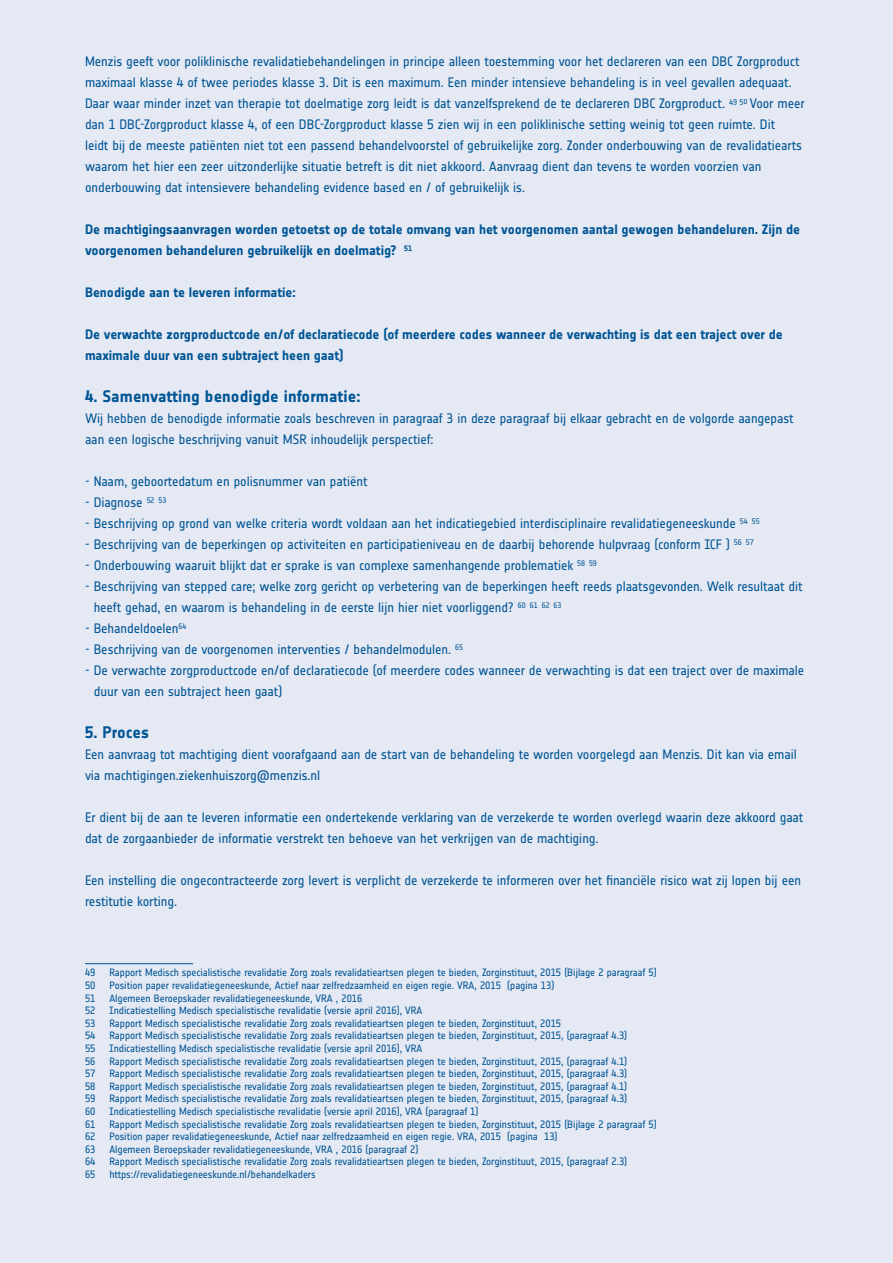
<style>
.page{position:relative;width:893px;height:1263px;background:#e5e9f3}
.page>*{position:absolute;margin:0;border:0;box-sizing:border-box;transform-origin:0 0}
.tussenkop{font:16.5px "Notes Bold Tf";letter-spacing:.005em;color:#005595}
.plat{font:13.5px/21px "Notes Regular Tf";letter-spacing:-.005em;color:#005595}
.plat-2{font:13.5px/21px "Notes Bold Tf";letter-spacing:-.005em;color:#005595}
.Footnote{font:10.5px "Notes Regular Tf";letter-spacing:-.005em;color:#005595}
.plat-3{font:10.5px "Notes Regular Tf";letter-spacing:-.005em;color:#005595}
</style>
<div class="page">
<hr style="left:85px;top:963px;width:108px;height:1px;background:#005595">
<p class="plat" style="left:85px;top:51px;width:721px">Menzis geeft voor poliklinische revalidatiebehandelingen in principe alleen toestemming voor het declareren van een DBC Zorgproduct maximaal klasse 4 of twee periodes klasse 3. Dit is een maximum. Een minder intensieve behandeling is in veel gevallen adequaat.<br>Daar waar minder inzet van therapie tot doelmatige zorg leidt is dat vanzelfsprekend de te declareren DBC Zorgproduct. <sup>49</sup> <sup>50</sup> Voor meer dan 1 DBC-Zorgproduct klasse 4, of een DBC-Zorgproduct klasse 5 zien wij in een poliklinische setting weinig tot geen ruimte. Dit<br>leidt bij de meeste patiënten niet tot een passend behandelvoorstel of gebruikelijke zorg. Zonder onderbouwing van de revalidatiearts waarom het hier een zeer uitzonderlijke situatie betreft is dit niet akkoord. Aanvraag dient dan tevens te worden voorzien van onderbouwing dat intensievere behandeling evidence based en / of gebruikelijk is.</p>
<p class="plat-2" style="left:85px;top:219px;width:717px">De machtigingsaanvragen worden getoetst op de totale omvang van het voorgenomen aantal gewogen behandeluren. Zijn de voorgenomen behandeluren gebruikelijk en doelmatig? <sup>51</sup></p>
<p class="plat-2" style="left:85px;top:282px;width:212px">Benodigde aan te leveren informatie:</p>
<p class="plat-2" style="left:85px;top:324px;width:699px">De verwachte zorgproductcode en/of declaratiecode (of meerdere codes wanneer de verwachting is dat een traject over de maximale duur van een subtraject heen gaat)</p>
<p class="tussenkop" style="left:85px;top:387px;width:277px">4. Samenvatting benodigde informatie:</p>
<p class="plat" style="left:85px;top:408px;width:710px">Wij hebben de benodigde informatie zoals beschreven in paragraaf 3 in deze paragraaf bij elkaar gebracht en de volgorde aangepast aan een logische beschrijving vanuit MSR inhoudelijk perspectief:</p>
<p class="plat" style="left:85px;top:471px;width:284px">- Naam, geboortedatum en polisnummer van patiënt</p>
<p class="plat" style="left:85px;top:492px;width:83px">- Diagnose <sup>52</sup> <sup>53</sup></p>
<p class="plat" style="left:85px;top:513px;width:676px">- Beschrijving op grond van welke criteria wordt voldaan aan het indicatiegebied interdisciplinaire revalidatiegeneeskunde <sup>54</sup> <sup>55</sup></p>
<p class="plat" style="left:85px;top:534px;width:670px">- Beschrijving van de beperkingen op activiteiten en participatieniveau en de daarbij behorende hulpvraag (conform ICF ) <sup>56</sup> <sup>57</sup></p>
<p class="plat" style="left:85px;top:555px;width:513px">- Onderbouwing waaruit blijkt dat er sprake is van complexe samenhangende problematiek <sup>58</sup> <sup>59</sup></p>
<p class="plat" style="left:94px;top:576px;width:710px;text-indent:-9px">- Beschrijving van stepped care; welke zorg gericht op verbetering van de beperkingen heeft reeds plaatsgevonden. Welk resultaat dit heeft gehad, en waarom is behandeling in de eerste lijn hier niet voorliggend? <sup>60</sup> <sup>61</sup> <sup>62</sup> <sup>63</sup></p>
<p class="plat" style="left:85px;top:618px;width:103px">- Behandeldoelen<sup>64</sup></p>
<p class="plat" style="left:85px;top:639px;width:379px">- Beschrijving van de voorgenomen interventies / behandelmodulen. <sup>65</sup></p>
<p class="plat" style="left:94px;top:660px;width:712px;text-indent:-9px">- De verwachte zorgproductcode en/of declaratiecode (of meerdere codes wanneer de verwachting is dat een traject over de maximale duur van een subtraject heen gaat)</p>
<p class="tussenkop" style="left:85px;top:723px;width:65px">5. Proces</p>
<p class="plat" style="left:85px;top:744px;width:713px">Een aanvraag tot machtiging dient voorafgaand aan de start van de behandeling te worden voorgelegd aan Menzis. Dit kan via email via machtigingen.ziekenhuiszorg@menzis.nl</p>
<p class="plat" style="left:85px;top:807px;width:720px">Er dient bij de aan te leveren informatie een ondertekende verklaring van de verzekerde te worden overlegd waarin deze akkoord gaat dat de zorgaanbieder de informatie verstrekt ten behoeve van het verkrijgen van de machtiging.</p>
<p class="plat" style="left:85px;top:870px;width:717px">Een instelling die ongecontracteerde zorg levert is verplicht de verzekerde te informeren over het financiële risico wat zij lopen bij een restitutie korting.</p>
<p class="plat-3" style="left:85px;top:967px;width:12px">49</p>
<p class="plat-3" style="left:109px;top:967px;width:549px">Rapport Medisch specialistische revalidatie Zorg zoals revalidatieartsen plegen te bieden, Zorginstituut, 2015 (Bijlage 2 paragraaf 5)</p>
<p class="plat-3" style="left:85px;top:980px;width:12px">50</p>
<p class="plat-3" style="left:109px;top:980px;width:446px">Position paper revalidatiegeneeskunde, Actief naar zelfredzaamheid en eigen regie. VRA, 2015 (pagina 13)</p>
<p class="Footnote" style="left:85px;top:992px;width:12px">51</p>
<p class="Footnote" style="left:109px;top:992px;width:254px">Algemeen Beroepskader revalidatiegeneeskunde, VRA , 2016</p>
<p class="Footnote" style="left:85px;top:1005px;width:12px">52</p>
<p class="Footnote" style="left:109px;top:1005px;width:315px">Indicatiestelling Medisch specialistische revalidatie (versie april 2016), VRA</p>
<p class="Footnote" style="left:85px;top:1017px;width:12px">53</p>
<p class="Footnote" style="left:109px;top:1017px;width:453px">Rapport Medisch specialistische revalidatie Zorg zoals revalidatieartsen plegen te bieden, Zorginstituut, 2015</p>
<p class="Footnote" style="left:85px;top:1030px;width:12px">54</p>
<p class="Footnote" style="left:109px;top:1030px;width:519px">Rapport Medisch specialistische revalidatie Zorg zoals revalidatieartsen plegen te bieden, Zorginstituut, 2015, (paragraaf 4.3)</p>
<p class="Footnote" style="left:85px;top:1043px;width:12px">55</p>
<p class="Footnote" style="left:109px;top:1043px;width:315px">Indicatiestelling Medisch specialistische revalidatie (versie april 2016), VRA</p>
<p class="Footnote" style="left:85px;top:1055px;width:12px">56</p>
<p class="Footnote" style="left:109px;top:1055px;width:519px">Rapport Medisch specialistische revalidatie Zorg zoals revalidatieartsen plegen te bieden, Zorginstituut, 2015, (paragraaf 4.1)</p>
<p class="Footnote" style="left:85px;top:1068px;width:12px">57</p>
<p class="Footnote" style="left:109px;top:1068px;width:519px">Rapport Medisch specialistische revalidatie Zorg zoals revalidatieartsen plegen te bieden, Zorginstituut, 2015, (paragraaf 4.3)</p>
<p class="Footnote" style="left:85px;top:1080px;width:12px">58</p>
<p class="Footnote" style="left:109px;top:1080px;width:519px">Rapport Medisch specialistische revalidatie Zorg zoals revalidatieartsen plegen te bieden, Zorginstituut, 2015, (paragraaf 4.1)</p>
<p class="Footnote" style="left:85px;top:1093px;width:12px">59</p>
<p class="Footnote" style="left:109px;top:1093px;width:519px">Rapport Medisch specialistische revalidatie Zorg zoals revalidatieartsen plegen te bieden, Zorginstituut, 2015, (paragraaf 4.3)</p>
<p class="Footnote" style="left:85px;top:1106px;width:12px">60</p>
<p class="Footnote" style="left:109px;top:1106px;width:371px">Indicatiestelling Medisch specialistische revalidatie (versie april 2016), VRA (paragraaf 1)</p>
<p class="Footnote" style="left:85px;top:1118px;width:12px">61</p>
<p class="Footnote" style="left:109px;top:1118px;width:549px">Rapport Medisch specialistische revalidatie Zorg zoals revalidatieartsen plegen te bieden, Zorginstituut, 2015 (Bijlage 2 paragraaf 5)</p>
<p class="Footnote" style="left:85px;top:1131px;width:12px">62</p>
<p class="Footnote" style="left:109px;top:1131px;width:450px">Position paper revalidatiegeneeskunde, Actief naar zelfredzaamheid en eigen regie. VRA, 2015 (pagina 13)</p>
<p class="Footnote" style="left:85px;top:1143px;width:12px">63</p>
<p class="Footnote" style="left:109px;top:1143px;width:311px">Algemeen Beroepskader revalidatiegeneeskunde, VRA , 2016 (paragraaf 2)</p>
<p class="Footnote" style="left:85px;top:1156px;width:12px">64</p>
<p class="Footnote" style="left:109px;top:1156px;width:519px">Rapport Medisch specialistische revalidatie Zorg zoals revalidatieartsen plegen te bieden, Zorginstituut, 2015, (paragraaf 2.3)</p>
<p class="Footnote" style="left:85px;top:1169px;width:12px">65</p>
<p class="Footnote" style="left:109px;top:1169px;width:208px">https://revalidatiegeneeskunde.nl/behandelkaders</p>
</div>
